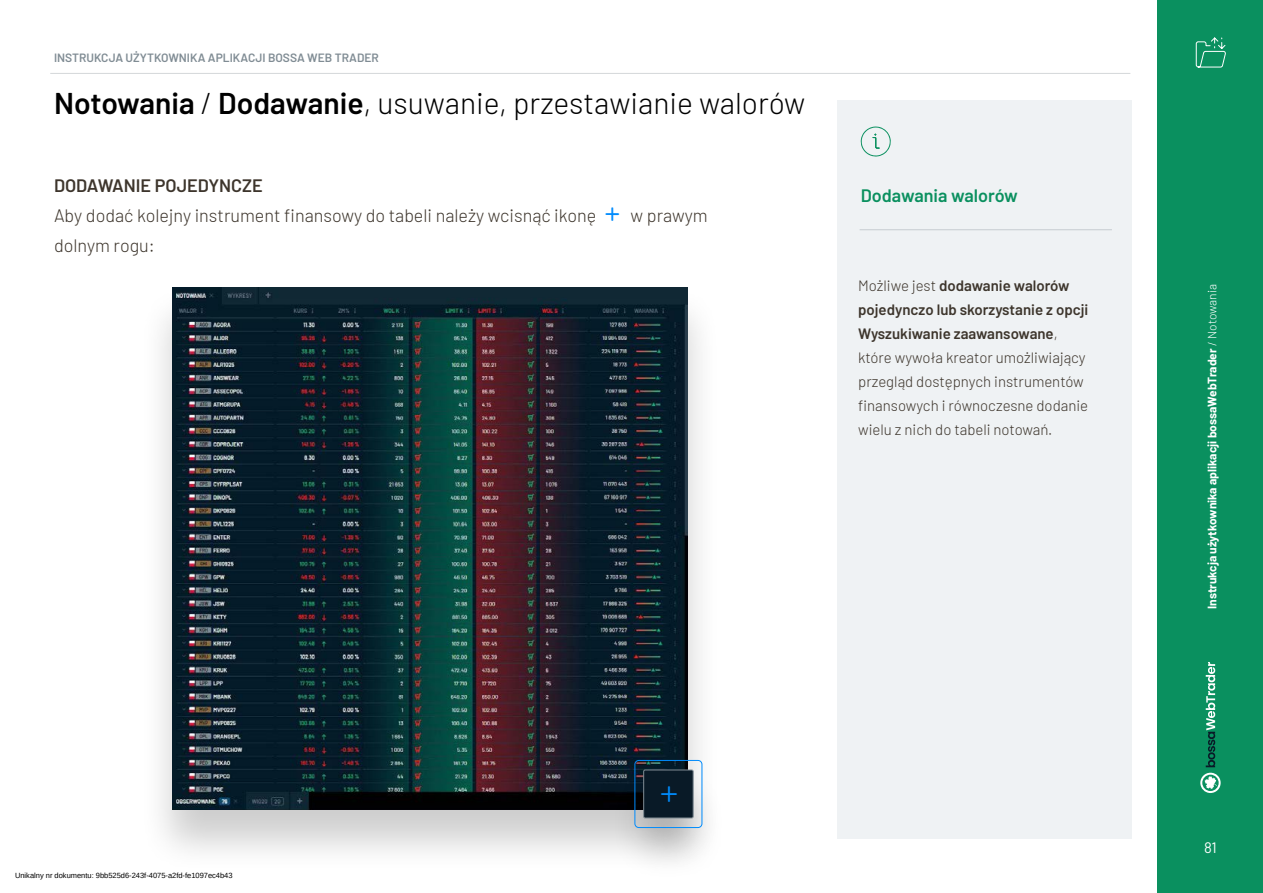
<style>
.page{position:relative;width:1263px;height:893px;background:#fff}
.page>*{position:absolute;margin:0;border:0;box-sizing:border-box;transform-origin:0 0}
.t1{font:300 30px "Barlow";color:#000}
.t2{font:300 18px "Barlow";color:#3d352c}
.t3{font:600 18px "Barlow";color:#3d352c}
.t4{font:600 18px "Barlow";color:#0a905f}
.t5{font:300 15px/24px "Barlow";color:#3d352c}
.t6{font:15px "Barlow";color:#fff}
.t7{font:700 12px "Barlow";color:#fff}
.t8{font:600 12px "Barlow";color:#808c94}
.t9{font:7.5px "Liberation Sans";color:#000}
.s1{font-weight:600}
.s2{font-weight:300}
</style>
<div class="page">
<div style="left:1158px;top:0;width:105px;height:893px;background:#0a905f"></div>
<svg style="left:1200px;top:773px;width:21px;height:20px"></svg>
<svg style="left:1206px;top:662px;width:9px;height:105px"></svg>
<hr style="left:50px;top:73px;width:1080px;height:1px;background:#1d313e">
<div style="left:138px;top:284px;width:583px;height:589px;background:#000;opacity:.2"></div>
<img style="left:172px;top:288px;width:515px;height:522px">
<div style="left:837px;top:101px;width:294px;height:738px;background:#eff2f4"></div>
<hr style="left:860px;top:229px;width:252px;height:1px;background:#1d313e">
<svg style="left:860px;top:126px;width:31px;height:31px"></svg>
<div style="left:609px;top:766px;width:118px;height:116px;background:#000;opacity:.2"></div>
<div style="left:644px;top:770px;width:49px;height:48px;background:#091a27;border-radius:2px"></div>
<div style="left:643px;top:770px;width:50px;height:48px;border:1px solid #808c94;border-radius:2px"></div>
<div style="left:635px;top:760px;width:67px;height:68px;border:1px solid #008bfc;border-radius:4px"></div>
<svg style="left:1195px;top:37px;width:31px;height:31px"></svg>
<p class="t8" style="left:54px;top:49px;width:326px">INSTRUKCJA UŻYTKOWNIKA APLIKACJI BOSSA WEB TRADER</p>
<h1 class="t1" style="left:54px;top:82px;width:753px"><span class="s1">Notowania</span> / <span class="s1">Dodawanie</span>, usuwanie, przestawianie walorów</h1>
<p class="t3" style="left:54px;top:172px;width:210px">DODAWANIE POJEDYNCZE</p>
<p class="t2" style="left:54px;top:203px;width:544px">Aby dodać kolejny instrument finansowy do tabeli należy wcisnąć ikonę</p>
<p class="t2" style="left:630px;top:203px;width:79px">w prawym</p>
<p class="t2" style="left:54px;top:233px;width:102px">dolnym rogu:</p>
<p class="t4" style="left:861px;top:182px;width:159px">Dodawania walorów</p>
<p class="t5" style="left:858px;top:272px;width:232px">Możliwe jest <span class="s1">dodawanie walorów pojedynczo lub skorzystanie z opcji Wyszukiwanie zaawansowane</span>, które wywoła kreator umożliwiający przegląd dostępnych instrumentów finansowych i równoczesne dodanie wielu z nich do tabeli notowań.</p>
<p class="t9" style="left:15px;top:871px;width:219px">Unikalny nr dokumentu: 9bb525d6-243f-4075-a2fd-fe1097ec4b43</p>
<p class="t7" style="left:1203px;top:609px;width:327px;rotate:-90deg">Instrukcja użytkownika aplikacji bossaWebTrader <span class="s2">/ Notowania</span></p>
<p class="t6" style="left:1204px;top:837px;width:14px">81</p>
</div>
